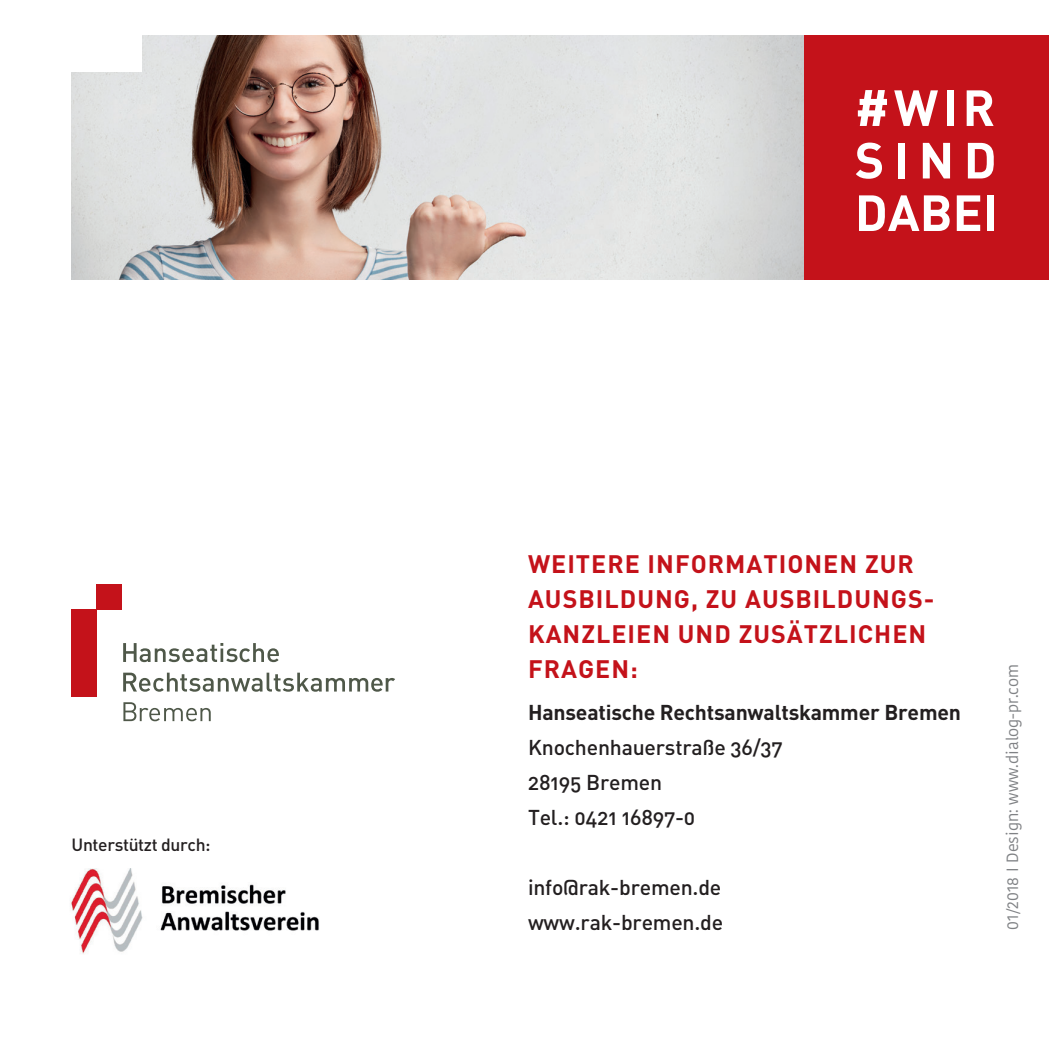
<style>
.page{position:relative;width:1049px;height:1049px;background:#fff}
.page>*{position:absolute;margin:0;border:0;box-sizing:border-box;transform-origin:0 0}
.t1{font:700 50px/52.5px "DIN";letter-spacing:.09em;color:#fff;text-align:justify}
.t2{font:700 25px/35px "DIN";letter-spacing:.04em;color:#c4121a}
.t3{font:21.25px/35px "DIN Medium Alternate";letter-spacing:-.01em;color:#231f20}
.t4{font:700 21.25px "DIN";letter-spacing:-.01em;color:#231f20}
.t5{font:17.5px "DIN Medium Alternate";letter-spacing:-.02em;color:#231f20}
.t6{font:16.25px "Kohinoor Bangla";color:#808285}
</style>
<div class="page">
<img style="left:72px;top:35px;width:732px;height:245px">
<svg style="left:123px;top:643px;width:156px;height:19px"></svg>
<svg style="left:123px;top:673px;width:272px;height:19px"></svg>
<svg style="left:123px;top:702px;width:88px;height:19px"></svg>
<div style="left:71px;top:609px;width:25px;height:87px;background:#c4121a"></div>
<div style="left:96px;top:584px;width:26px;height:25px;background:#c4121a"></div>
<img style="left:70px;top:868px;width:249px;height:86px">
<div style="left:71px;top:0;width:71px;height:72px;background:#fff"></div>
<div style="left:804px;top:35px;width:245px;height:245px;background:#c4121a"></div>
<p class="t5" style="left:72px;top:834px;width:141px">Unterstützt durch:</p>
<h1 class="t1" style="left:855px;top:79px;width:145px">#WIR SIND DABEI</h1>
<p class="t2" style="left:528px;top:545px;width:408px">WEITERE INFORMATIONEN ZUR<br>AUSBILDUNG, ZU AUSBILDUNGS-<br>KANZLEIEN UND ZUSÄTZLICHEN<br>FRAGEN:</p>
<p class="t4" style="left:528px;top:699px;width:434px">Hanseatische Rechtsanwaltskammer Bremen</p>
<p class="t3" style="left:528px;top:729px;width:256px">Knochenhauerstraße 36/37<br>28195 Bremen<br>Tel.: 0421 16897-0</p>
<p class="t3" style="left:528px;top:869px;width:197px">info@rak-bremen.de www.rak-bremen.de</p>
<p class="t6" style="left:1000px;top:930px;width:267px;rotate:-90deg">01/2018 I Design: www.dialog-pr.com</p>
</div>
